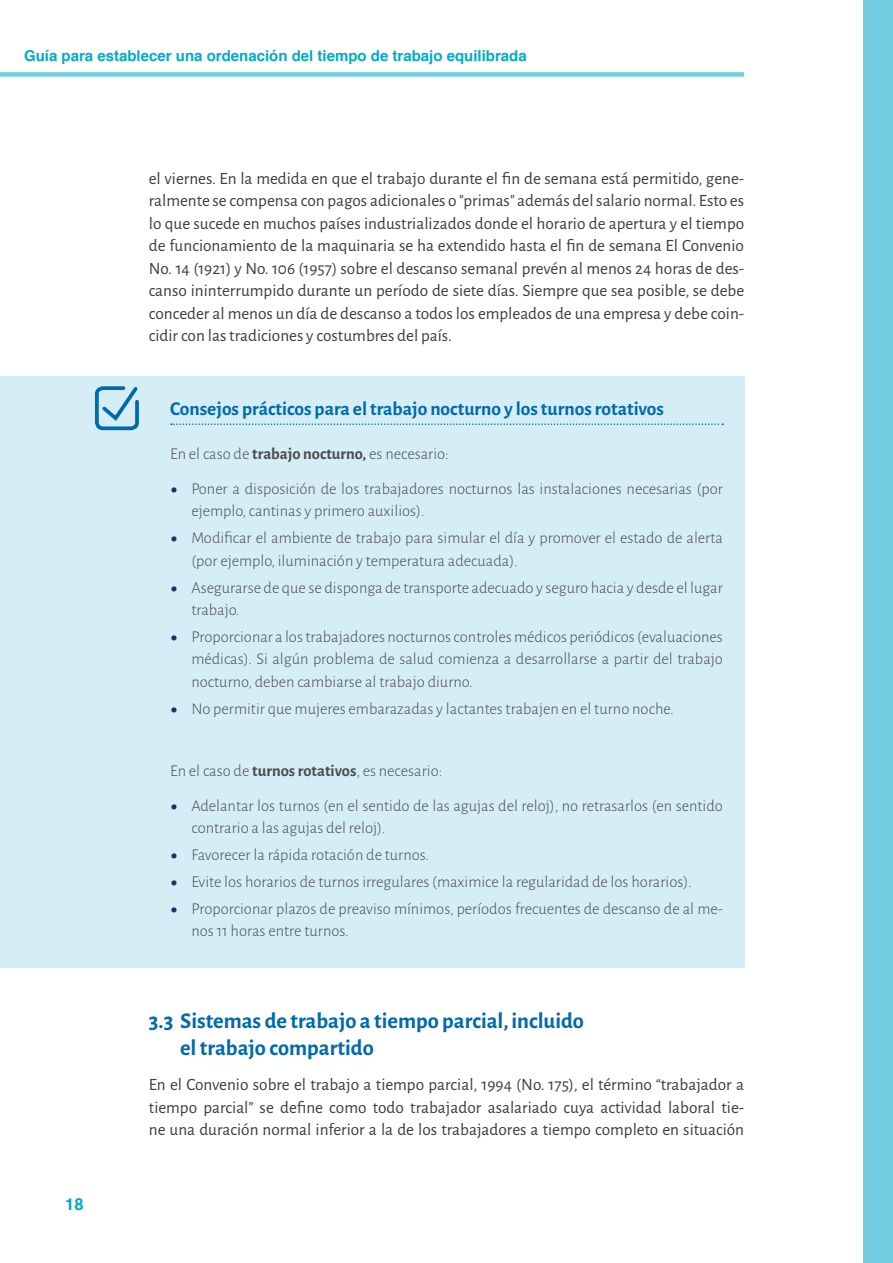
<style>
.page{position:relative;width:893px;height:1263px;background:#fff}
.page>*{position:absolute;margin:0;border:0;box-sizing:border-box;transform-origin:0 0}
.Titre_2{font:700 22.5px/27px "Alegreya Sans";color:#0169af}
.Titre_box{font:700 19.5px "Alegreya Sans";color:#0169af}
.crt{font:17.25px/22.5px "Alegreya Sans";color:#3e3e3f;text-align:justify}
.box{font:300 16.5px/22.5px "Alegreya Sans";color:#4b4c4d}
.t1{font:700 16.5px "Helvetica";color:#00abca}
.t2{font:700 15px "Helvetica";color:#00abca}
.s1{font-weight:700}
.s2{font-weight:700;font-size:28.8px;color:#13365f}
</style>
<div class="page">
<div style="left:863px;top:0;width:30px;height:1263px;background:#72cee0"></div>
<div style="left:0;top:72px;width:744px;height:5px;background:#72cee0"></div>
<div style="left:0;top:376px;width:744px;height:591px;background:#d5eef5"></div>
<svg style="left:95px;top:386px;width:44px;height:45px"></svg>
<svg style="left:171px;top:423px;width:552px;height:2px"></svg>
<p class="t2" style="left:24px;top:44px;width:504px">Guía para establecer una ordenación del tiempo de trabajo equilibrada</p>
<p class="crt" style="left:149px;top:166px;width:597px">el viernes. En la medida en que el trabajo durante el fin de semana está permitido, gene&shy;ralmente se compensa con pagos adicionales o "primas" además del salario normal. Esto es lo que sucede en muchos países industrializados donde el horario de apertura y el tiempo de funcionamiento de la maquinaria se ha extendido hasta el fin de semana El Convenio No. 14 (1921) y No. 106 (1957) sobre el descanso semanal prevén al menos 24 horas de des&shy;canso ininterrumpido durante un período de siete días. Siempre que sea posible, se debe conceder al menos un día de descanso a todos los empleados de una empresa y debe coin&shy;cidir con las tradiciones y costumbres del país.</p>
<p class="Titre_box" style="left:170px;top:394px;width:495px">Consejos prácticos para el trabajo nocturno y los turnos rotativos</p>
<p class="box" style="left:170px;top:442px;width:280px">En el caso de <span class="s1">trabajo nocturno,</span> es necesario:</p>
<p class="box" style="left:191px;top:477px;width:533px;text-indent:-21px"><span class="s2">•</span> Poner a disposición de los trabajadores nocturnos las instalaciones necesarias (por ejemplo, cantinas y primero auxilios).</p>
<p class="box" style="left:191px;top:526px;width:533px;text-indent:-21px"><span class="s2">•</span> Modificar el ambiente de trabajo para simular el día y promover el estado de alerta (por ejemplo, iluminación y temperatura adecuada).</p>
<p class="box" style="left:191px;top:575px;width:533px;text-indent:-21px"><span class="s2">•</span> Asegurarse de que se disponga de transporte adecuado y seguro hacia y desde el lugar trabajo.</p>
<p class="box" style="left:191px;top:625px;width:533px;text-align:justify;text-indent:-21px"><span class="s2">•</span> Proporcionar a los trabajadores nocturnos controles médicos periódicos (evaluaciones médicas). Si algún problema de salud comienza a desarrollarse a partir del trabajo nocturno, deben cambiarse al trabajo diurno.</p>
<p class="box" style="left:170px;top:696px;width:503px"><span class="s2">•</span> No permitir que mujeres embarazadas y lactantes trabajen en el turno noche.</p>
<p class="box" style="left:170px;top:758px;width:274px">En el caso de <span class="s1">turnos rotativos</span>, es necesario:</p>
<p class="box" style="left:191px;top:794px;width:533px;text-indent:-21px"><span class="s2">•</span> Adelantar los turnos (en el sentido de las agujas del reloj), no retrasarlos (en sentido contrario a las agujas del reloj).</p>
<p class="box" style="left:170px;top:843px;width:258px"><span class="s2">•</span> Favorecer la rápida rotación de turnos.</p>
<p class="box" style="left:170px;top:870px;width:521px"><span class="s2">•</span> Evite los horarios de turnos irregulares (maximice la regularidad de los horarios).</p>
<p class="box" style="left:191px;top:896px;width:533px;text-indent:-21px"><span class="s2">•</span> Proporcionar plazos de preaviso mínimos, períodos frecuentes de descanso de al me&shy;nos 11 horas entre turnos.</p>
<p class="t1" style="left:65px;top:1191px;width:20px">18</p>
<p class="Titre_2" style="left:180px;top:1006px;width:405px;text-indent:-31px">3.3 Sistemas de trabajo a tiempo parcial, incluido el trabajo compartido</p>
<p class="crt" style="left:149px;top:1073px;width:597px">En el Convenio sobre el trabajo a tiempo parcial, 1994 (No. 175), el término “trabajador a tiempo parcial” se define como todo trabajador asalariado cuya actividad laboral tie&shy;ne una duración normal inferior a la de los trabajadores a tiempo completo en situación</p>
</div>
